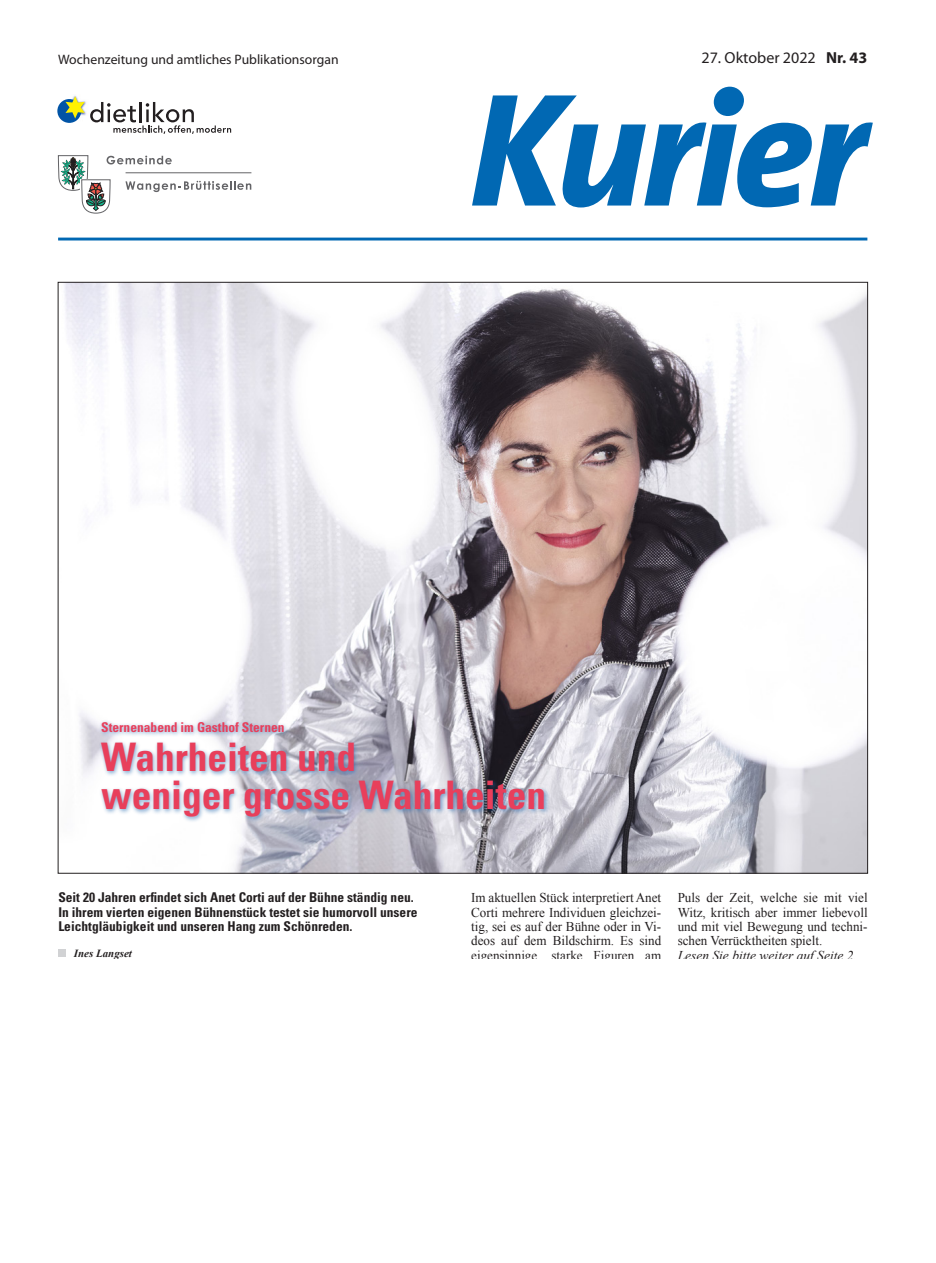
<style>
.page{position:relative;width:936px;height:1263px;background:#fff}
.page>*{position:absolute;margin:0;border:0;box-sizing:border-box;transform-origin:0 0}
.t1{font:700 condensed 39.3px/37.8px "Univers LT Pro";color:#e83f5b}
.t2{font:16.05px "Myriad Pro";color:#231f20}
.t3{font:13.65px "Myriad Pro";color:#231f20}
.t4{font:13.5px/14.4px "Times New Roman";color:#231f20;text-align:justify}
.t5{font:700 condensed 13.5px/14.4px "Univers LT Pro";color:#231f20}
.t6{font:700 condensed 13.5px "Univers LT Pro";color:#e83f5b}
.t7{font:italic 700 10.95px "Times New Roman";color:#231f20}
.s1{font-weight:700}
.s2{font-style:italic}
</style>
<div class="page">
<img style="left:64px;top:284px;width:801px;height:588px">
<hr style="left:58px;top:238px;width:809px;height:2px;background:#0168b3">
<svg style="left:472px;top:87px;width:400px;height:120px"></svg>
<div style="left:57px;top:99px;width:24px;height:24px;background:#0154a6;border-radius:50%"></div>
<svg style="left:65px;top:96px;width:166px;height:38px"></svg>
<svg style="left:58px;top:155px;width:193px;height:59px"></svg>
<div style="left:58px;top:949px;width:8px;height:8px;background:#d1d2d4"></div>
<div style="left:99px;top:719px;width:451px;height:104px;background:#1a63ac;opacity:.54"></div>
<p class="t3" style="left:58px;top:51px;width:282px">Wochenzeitung und amtliches Publikationsorgan</p>
<p class="t2" style="left:701px;top:48px;width:167px">27. Oktober 2022 <span class="s1">Nr. 43</span></p>
<p class="t6" style="left:101px;top:719px;width:185px">Sternenabend im Gasthof Sternen</p>
<p class="t1" style="left:101px;top:738px;width:446px">Wahrheiten und<br>weniger grosse Wahrheiten</p>
<p class="t5" style="left:58px;top:890px;width:361px">Seit 20 Jahren erfindet sich Anet Corti auf der Bühne ständig neu.<br>In ihrem vierten eigenen Bühnenstück testet sie humorvoll unsere<br>Leichtgläubigkeit und unseren Hang zum Schönreden.</p>
<p class="t7" style="left:74px;top:945px;width:59px">Ines Langset</p>
<p class="t4" style="left:471px;top:890px;width:191px">Im aktuellen Stück interpretiert Anet Corti mehrere Individuen gleichzei&shy;tig, sei es auf der Bühne oder in Vi&shy;deos auf dem Bildschirm. Es sind eigensinnige, starke Figuren am</p>
<p class="t4" style="left:677px;top:890px;width:191px;text-align:left">Puls der Zeit, welche sie mit viel Witz, kritisch aber immer liebevoll und mit viel Bewegung und techni&shy;schen Verrücktheiten spielt.<br><span class="s2">Lesen Sie bitte weiter auf Seite 2.</span></p>
</div>
